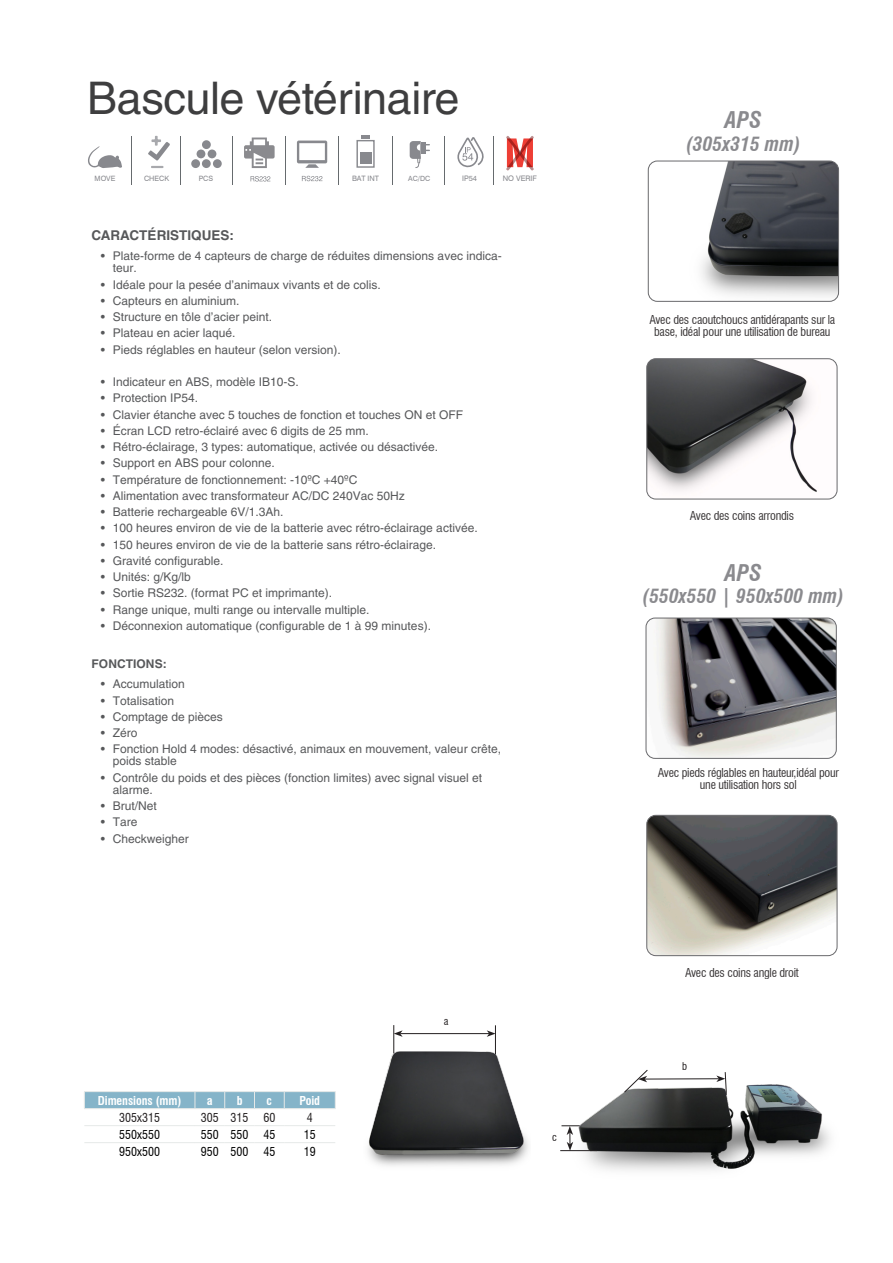
<style>
.page{position:relative;width:893px;height:1263px;background:#fff}
.page>*{position:absolute;margin:0;border:0;box-sizing:border-box;transform-origin:0 0}
.TITULARS_PAGS_A{font:45px "Helvetica LT Std";letter-spacing:-.01em;color:#3e3e3f}
.títols_ok{font:italic 700 condensed 22.5px "Swiss 721 BT";letter-spacing:.005em;color:#8a8a8e}
.títols_ok-2{font:italic 700 condensed 19.5px "Swiss 721 BT";letter-spacing:.005em;color:#8a8a8e}
.títols_ok-3{font:700 13.5px "Helvetica LT Std";letter-spacing:.005em;color:#57585a}
.t1{font:12px/12px "Helvetica LT Std";color:#57585a}
.TEXT_TAULES{font:condensed 12px/12px "Swiss 721 BT";letter-spacing:-.02em;color:#231f20;text-align:center}
.TEXT_TAULES-2{font:condensed 12px "Swiss 721 BT";color:#000}
.dimensiones{font:700 condensed 12px "Swiss 721 BT";letter-spacing:-.005em;color:#fff}
.títols_ok-4{font:700 12px "Helvetica LT Std";letter-spacing:.005em;color:#57585a}
.TEXT_TAULES-3{font:condensed 12px "Swiss 721 BT";color:#231f20}
.LLETRES_COTES{font:condensed 10.5px "Swiss 721 BT";color:#231f20}
.t2{font:7.65px "Swiss 721 BT";color:#88898e}
.t3{font:7.35px "Swiss 721 BT";color:#88898e}
.t4{font:7.2px "Swiss 721 BT";color:#88898e}
</style>
<div class="page">
<svg style="left:84px;top:1091px;width:252px;height:18px;background:#91bbcd"></svg>
<hr style="left:84px;top:1125px;width:111px;height:1px;background:#e6e9e8">
<hr style="left:195px;top:1125px;width:30px;height:1px;background:#e6e9e8">
<svg style="left:225px;top:1125px;width:29px;height:1px"></svg>
<hr style="left:254px;top:1125px;width:30px;height:1px;background:#e6e9e8">
<hr style="left:284px;top:1125px;width:51px;height:1px;background:#e6e9e8">
<hr style="left:84px;top:1142px;width:111px;height:1px;background:#e6e9e8">
<hr style="left:195px;top:1142px;width:30px;height:1px;background:#e6e9e8">
<svg style="left:225px;top:1142px;width:29px;height:1px"></svg>
<hr style="left:254px;top:1142px;width:30px;height:1px;background:#e6e9e8">
<hr style="left:284px;top:1142px;width:51px;height:1px;background:#e6e9e8">
<img style="left:368px;top:1034px;width:161px;height:132px">
<hr style="left:400px;top:1033px;width:89px;height:1px;background:#231f20">
<svg style="left:393px;top:1025px;width:10px;height:28px"></svg>
<svg style="left:487px;top:1025px;width:9px;height:29px"></svg>
<img style="left:560px;top:1079px;width:270px;height:92px">
<hr style="left:560px;top:1150px;width:37px;height:1px;background:#231f20">
<hr style="left:645px;top:1078px;width:74px;height:1px;background:#231f20">
<svg style="left:624px;top:1070px;width:24px;height:22px"></svg>
<svg style="left:716px;top:1072px;width:11px;height:23px"></svg>
<svg style="left:561px;top:1125px;width:19px;height:26px"></svg>
<img style="left:648px;top:815px;width:189px;height:141px">
<div style="left:646px;top:815px;width:191px;height:141px;border:1px solid #69696c;border-radius:9px"></div>
<img style="left:646px;top:618px;width:190px;height:140px">
<div style="left:646px;top:618px;width:191px;height:141px;border:1px solid #69696c;border-radius:9px"></div>
<img style="left:648px;top:161px;width:190px;height:139px">
<div style="left:648px;top:161px;width:191px;height:141px;border:1px solid #69696c;border-radius:9px"></div>
<img style="left:647px;top:359px;width:190px;height:140px">
<div style="left:646px;top:358px;width:191px;height:141px;border:1px solid #69696c;border-radius:9px"></div>
<svg style="left:88px;top:146px;width:34px;height:22px"></svg>
<hr style="left:131px;top:136px;width:1px;height:49px;background:#666b6e">
<svg style="left:148px;top:136px;width:22px;height:32px"></svg>
<hr style="left:180px;top:136px;width:1px;height:49px;background:#666b6e">
<div style="left:202px;top:140px;width:9px;height:9px;background:#88898e;border-radius:50%"></div>
<div style="left:197px;top:150px;width:8px;height:8px;background:#88898e;border-radius:50%"></div>
<div style="left:208px;top:150px;width:8px;height:8px;background:#88898e;border-radius:50%"></div>
<div style="left:202px;top:159px;width:9px;height:9px;background:#88898e;border-radius:50%"></div>
<div style="left:191px;top:159px;width:9px;height:9px;background:#88898e;border-radius:50%"></div>
<div style="left:213px;top:159px;width:9px;height:9px;background:#88898e;border-radius:50%"></div>
<hr style="left:233px;top:136px;width:1px;height:49px;background:#666b6e">
<svg style="left:250px;top:176px;width:20px;height:6px"></svg>
<svg style="left:244px;top:138px;width:31px;height:30px"></svg>
<hr style="left:285px;top:136px;width:1px;height:49px;background:#666b6e">
<svg style="left:302px;top:176px;width:20px;height:5px"></svg>
<svg style="left:297px;top:141px;width:30px;height:27px"></svg>
<hr style="left:338px;top:136px;width:1px;height:49px;background:#666b6e">
<div style="left:356px;top:140px;width:19px;height:28px;border:1px solid #88898e"></div>
<hr style="left:360px;top:152px;width:11px;height:4px;background:#88898e">
<hr style="left:360px;top:156px;width:11px;height:4px;background:#88898e">
<svg style="left:360px;top:161px;width:11px;height:3px"></svg>
<svg style="left:361px;top:135px;width:9px;height:4px"></svg>
<hr style="left:392px;top:136px;width:1px;height:49px;background:#666b6e">
<svg style="left:410px;top:141px;width:20px;height:27px"></svg>
<hr style="left:444px;top:136px;width:1px;height:49px;background:#666b6e">
<svg style="left:457px;top:137px;width:27px;height:31px"></svg>
<hr style="left:493px;top:136px;width:1px;height:49px;background:#666b6e">
<svg style="left:506px;top:136px;width:28px;height:35px"></svg>
<p class="TITULARS_PAGS_A" style="left:87px;top:72px;width:374px">Bascule vétérinaire</p>
<p class="t3" style="left:95px;top:174px;width:22px">MOVE</p>
<p class="t3" style="left:144px;top:174px;width:27px">CHECK</p>
<p class="t3" style="left:199px;top:174px;width:16px">PCS</p>
<p class="t3" style="left:352px;top:174px;width:29px">BAT INT</p>
<p class="t4" style="left:408px;top:174px;width:23px">AC/DC</p>
<p class="t2" style="left:462px;top:174px;width:17px">IP54</p>
<p class="t2" style="left:503px;top:174px;width:36px">NO VERIF</p>
<p class="títols_ok-3" style="left:92px;top:227px;width:144px">CARACTÉRISTIQUES:</p>
<p class="t1" style="left:113px;top:250px;width:390px;text-indent:-12px">• Plate-forme de 4 capteurs de charge de réduites dimensions avec indica&shy;teur.</p>
<p class="t1" style="left:101px;top:278px;width:282px">• Idéale pour la pesée d’animaux vivants et de colis.</p>
<p class="t1" style="left:101px;top:295px;width:140px">• Capteurs en aluminium.</p>
<p class="t1" style="left:101px;top:311px;width:173px">• Structure en tôle d’acier peint.</p>
<p class="t1" style="left:101px;top:327px;width:136px">• Plateau en acier laqué.</p>
<p class="t1" style="left:101px;top:343px;width:242px">• Pieds réglables en hauteur (selon version).</p>
<p class="t1" style="left:101px;top:376px;width:200px">• Indicateur en ABS, modèle IB10-S.</p>
<p class="t1" style="left:101px;top:392px;width:99px">• Protection IP54.</p>
<p class="t1" style="left:101px;top:408px;width:364px">• Clavier étanche avec 5 touches de fonction et touches ON et OFF</p>
<p class="t1" style="left:101px;top:425px;width:270px">• Écran LCD retro-éclairé avec 6 digits de 25 mm.</p>
<p class="t1" style="left:101px;top:441px;width:339px">• Rétro-éclairage, 3 types: automatique, activée ou désactivée.</p>
<p class="t1" style="left:101px;top:457px;width:176px">• Support en ABS pour colonne.</p>
<p class="t1" style="left:101px;top:473px;width:258px">• Température de fonctionnement: -10ºC +40ºC</p>
<p class="t1" style="left:101px;top:490px;width:306px">• Alimentation avec transformateur AC/DC 240Vac 50Hz</p>
<p class="t1" style="left:101px;top:506px;width:184px">• Batterie rechargeable 6V/1.3Ah.</p>
<p class="t1" style="left:101px;top:522px;width:378px">• 100 heures environ de vie de la batterie avec rétro-éclairage activée.</p>
<p class="t1" style="left:101px;top:538px;width:337px">• 150 heures environ de vie de la batterie sans rétro-éclairage.</p>
<p class="t1" style="left:101px;top:555px;width:124px">• Gravité configurable.</p>
<p class="t1" style="left:101px;top:571px;width:92px">• Unités: g/Kg/lb</p>
<p class="t1" style="left:101px;top:587px;width:233px">• Sortie RS232. (format PC et imprimante).</p>
<p class="t1" style="left:101px;top:603px;width:270px">• Range unique, multi range ou intervalle multiple.</p>
<p class="t1" style="left:101px;top:620px;width:332px">• Déconnexion automatique (configurable de 1 à 99 minutes).</p>
<p class="títols_ok-4" style="left:92px;top:656px;width:77px">FONCTIONS:</p>
<p class="t1" style="left:101px;top:678px;width:86px">• Accumulation</p>
<p class="t1" style="left:101px;top:694px;width:75px">• Totalisation</p>
<p class="t1" style="left:101px;top:711px;width:124px">• Comptage de pièces</p>
<p class="t1" style="left:101px;top:727px;width:38px">• Zéro</p>
<p class="t1" style="left:113px;top:743px;width:390px;text-indent:-12px">• Fonction Hold 4 modes: désactivé, animaux en mouvement, valeur crête, poids stable</p>
<p class="t1" style="left:113px;top:771px;width:371px;text-indent:-12px">• Contrôle du poids et des pièces (fonction limites) avec signal visuel et alarme.</p>
<p class="t1" style="left:101px;top:800px;width:58px">• Brut/Net</p>
<p class="t1" style="left:101px;top:816px;width:38px">• Tare</p>
<p class="t1" style="left:101px;top:832px;width:90px">• Checkweigher</p>
<p class="dimensiones" style="left:98px;top:1093px;width:85px">Dimensions (mm)</p>
<p class="dimensiones" style="left:207px;top:1093px;width:7px">a</p>
<p class="dimensiones" style="left:237px;top:1093px;width:7px">b</p>
<p class="dimensiones" style="left:267px;top:1093px;width:7px">c</p>
<p class="dimensiones" style="left:299px;top:1093px;width:22px">Poid</p>
<p class="TEXT_TAULES-3" style="left:119px;top:1110px;width:42px">305x315</p>
<p class="TEXT_TAULES" style="left:201px;top:1111px;width:19px">305</p>
<p class="TEXT_TAULES" style="left:231px;top:1111px;width:19px">315</p>
<p class="TEXT_TAULES" style="left:263px;top:1111px;width:13px">60</p>
<p class="TEXT_TAULES" style="left:307px;top:1111px;width:7px">4</p>
<p class="TEXT_TAULES-2" style="left:119px;top:1127px;width:42px">550x550</p>
<p class="TEXT_TAULES-2" style="left:201px;top:1127px;width:19px">550</p>
<p class="TEXT_TAULES-2" style="left:231px;top:1127px;width:19px">550</p>
<p class="TEXT_TAULES-2" style="left:263px;top:1127px;width:13px">45</p>
<p class="TEXT_TAULES-2" style="left:304px;top:1127px;width:13px">15</p>
<p class="TEXT_TAULES-2" style="left:119px;top:1144px;width:42px">950x500</p>
<p class="TEXT_TAULES-2" style="left:201px;top:1144px;width:19px">950</p>
<p class="TEXT_TAULES-2" style="left:231px;top:1144px;width:19px">500</p>
<p class="TEXT_TAULES-2" style="left:263px;top:1144px;width:13px">45</p>
<p class="TEXT_TAULES-2" style="left:304px;top:1144px;width:13px">19</p>
<p class="LLETRES_COTES" style="left:444px;top:1014px;width:6px">a</p>
<p class="LLETRES_COTES" style="left:552px;top:1131px;width:6px">c</p>
<p class="títols_ok" style="left:725px;top:106px;width:39px">APS</p>
<p class="títols_ok-2" style="left:686px;top:132px;width:116px">(305x315 mm)</p>
<p class="TEXT_TAULES" style="left:649px;top:313px;width:187px">Avec des caoutchoucs antidérapants sur la base, idéal pour une utilisation de bureau</p>
<p class="TEXT_TAULES" style="left:690px;top:510px;width:106px">Avec des coins arrondis</p>
<p class="títols_ok" style="left:725px;top:559px;width:39px">APS</p>
<p class="títols_ok-2" style="left:643px;top:584px;width:203px">(550x550 | 950x500 mm)</p>
<p class="TEXT_TAULES" style="left:658px;top:766px;width:183px">Avec pieds réglables en hauteur,idéal pour une utilisation hors sol</p>
<p class="TEXT_TAULES" style="left:685px;top:966px;width:115px">Avec des coins angle droit</p>
<p class="LLETRES_COTES" style="left:682px;top:1060px;width:7px">b</p>
</div>
